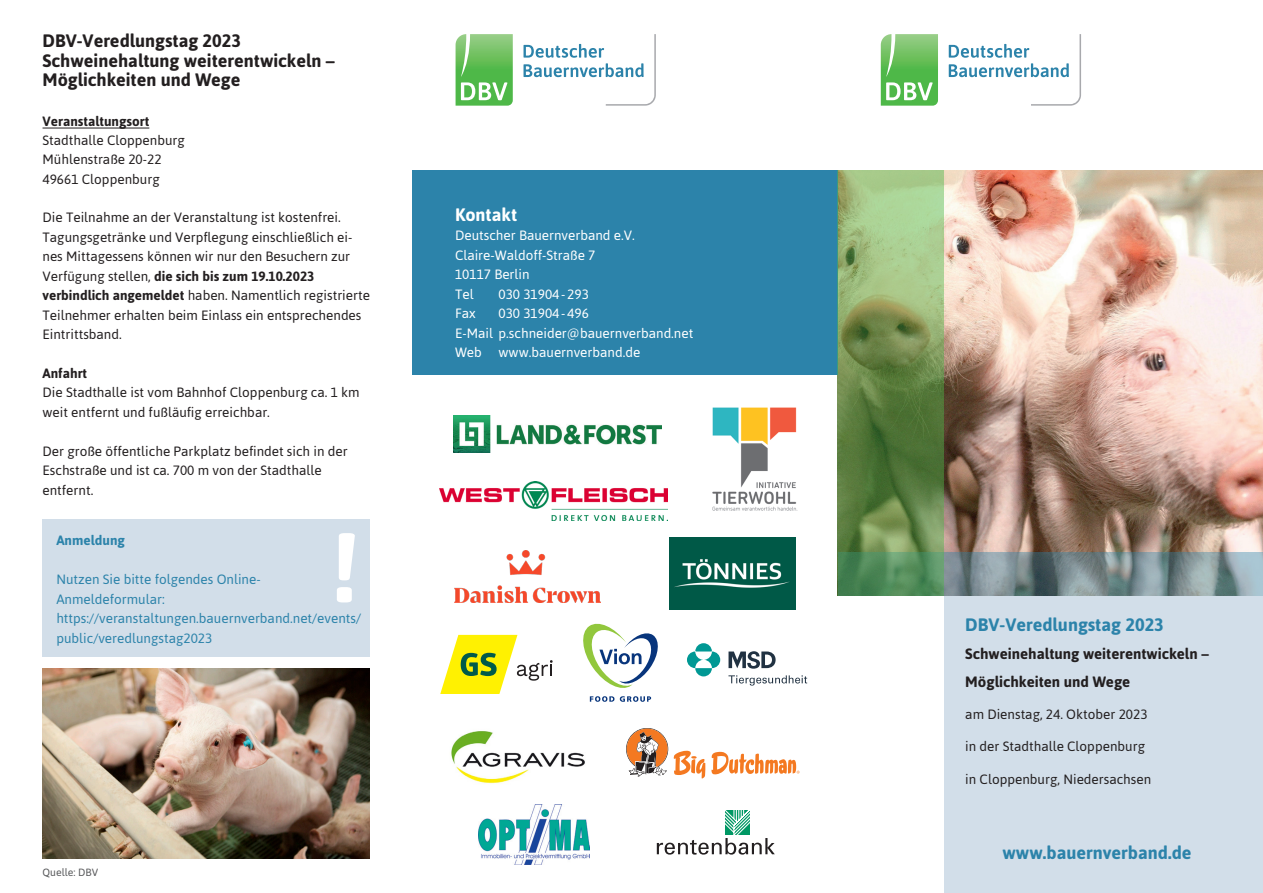
<style>
.page{position:relative;width:1263px;height:893px;background:#fff}
.page>*{position:absolute;margin:0;border:0;box-sizing:border-box;transform-origin:0 0}
.t1{font:700 18px/19.5px "Asap";color:#231f20}
.t2{font:700 18px "Asap";color:#2c83aa}
.t3{font:700 18px "Asap";color:#fff}
.t4{font:700 15px/28px "Asap";color:#231f20}
.t5{font:13.5px/19.5px "Asap";color:#231f20}
.t6{font:13.5px/19.5px "Asap";color:#fff}
.t7{font:13.5px/19.5px "Asap";color:#2c83aa}
.t8{font:700 13.5px "Asap";color:#231f20}
.t9{font:700 13.5px "Asap";color:#2c83aa}
.t10{font:10.5px "Asap";color:#57585a}
.s1{font-weight:700}
</style>
<div class="page">
<div style="left:944px;top:595px;width:319px;height:298px;background:#d2dee9"></div>
<img style="left:944px;top:170px;width:319px;height:382px">
<div style="left:43px;top:519px;width:327px;height:138px;background:#d2dee9"></div>
<svg style="left:337px;top:533px;width:18px;height:69px"></svg>
<img style="left:43px;top:669px;width:327px;height:190px">
<svg style="left:455px;top:34px;width:201px;height:72px"></svg>
<svg style="left:880px;top:34px;width:201px;height:72px"></svg>
<div style="left:412px;top:170px;width:426px;height:204px;background:#2c83aa"></div>
<svg style="left:944px;top:552px;width:319px;height:43px;background:#7c8e92"></svg>
<svg style="left:838px;top:170px;width:106px;height:425px;background:#76985c"></svg>
<img style="left:440px;top:482px;width:227px;height:38px">
<img style="left:451px;top:731px;width:134px;height:53px">
<img style="left:455px;top:550px;width:145px;height:52px">
<img style="left:670px;top:538px;width:125px;height:72px">
<svg style="left:674px;top:751px;width:31px;height:27px"></svg>
<svg style="left:711px;top:752px;width:89px;height:22px"></svg>
<svg style="left:626px;top:728px;width:42px;height:48px"></svg>
<img style="left:713px;top:407px;width:84px;height:104px">
<svg style="left:440px;top:635px;width:113px;height:59px"></svg>
<svg style="left:583px;top:624px;width:75px;height:78px"></svg>
<img style="left:454px;top:415px;width:207px;height:37px">
<svg style="left:657px;top:810px;width:118px;height:45px"></svg>
<hr style="left:43px;top:128px;width:106px;height:1px;background:#231f20">
<svg style="left:687px;top:643px;width:33px;height:33px"></svg>
<svg style="left:728px;top:651px;width:48px;height:18px"></svg>
<svg style="left:728px;top:675px;width:79px;height:11px"></svg>
<img style="left:478px;top:804px;width:112px;height:60px">
<h1 class="t1" style="left:43px;top:30px;width:294px">DBV-Veredlungstag 2023<br>Schweinehaltung weiterentwickeln –<br>Möglichkeiten und Wege</h1>
<p class="t8" style="left:43px;top:112px;width:108px">Veranstaltungsort</p>
<p class="t5" style="left:43px;top:130px;width:144px">Stadthalle Cloppenburg<br>Mühlenstraße 20-22<br>49661 Cloppenburg</p>
<p class="t5" style="left:43px;top:207px;width:329px">Die Teilnahme an der Veranstaltung ist kostenfrei.<br>Tagungsgetränke und Verpflegung einschließlich ei&shy;nes Mittagessens können wir nur den Besuchern zur Verfügung stellen, <span class="s1">die sich bis zum 19.10.2023 verbindlich angemeldet</span> haben. Namentlich registrierte Teilnehmer erhalten beim Einlass ein entsprechendes Eintrittsband.</p>
<p class="t8" style="left:43px;top:364px;width:46px">Anfahrt</p>
<p class="t5" style="left:43px;top:382px;width:319px">Die Stadthalle ist vom Bahnhof Cloppenburg ca. 1 km weit entfernt und fußläufig erreichbar.</p>
<p class="t5" style="left:43px;top:441px;width:307px">Der große öffentliche Parkplatz befindet sich in der<br>Eschstraße und ist ca. 700 m von der Stadthalle entfernt.</p>
<p class="t9" style="left:56px;top:531px;width:70px">Anmeldung</p>
<p class="t7" style="left:56px;top:569px;width:306px">Nutzen Sie bitte folgendes Online-Anmeldeformular: https://veranstaltungen.bauernverband.net/events/ public/veredlungstag2023</p>
<h1 class="t3" style="left:455px;top:202px;width:64px">Kontakt</h1>
<p class="t6" style="left:455px;top:225px;width:181px">Deutscher Bauernverband e.V.<br>Claire-Waldoff-Straße 7<br>10117 Berlin<br>Tel</p>
<p class="t6" style="left:498px;top:284px;width:92px">030 31904-293</p>
<p class="t6" style="left:455px;top:303px;width:240px;text-indent:43px">030 31904-496<br>E-Mail p.schneider@bauernverband.net<br>Web www.bauernverband.de</p>
<p class="t6" style="left:455px;top:303px;width:22px">Fax</p>
<p class="t10" style="left:43px;top:865px;width:57px">Quelle: DBV</p>
<h1 class="t2" style="left:965px;top:612px;width:200px">DBV-Veredlungstag 2023</h1>
<p class="t4" style="left:965px;top:639px;width:245px">Schweinehaltung weiterentwickeln –<br>Möglichkeiten und Wege</p>
<p class="t5" style="left:965px;top:704px;width:184px">am Dienstag, 24. Oktober 2023</p>
<p class="t5" style="left:965px;top:736px;width:181px">in der Stadthalle Cloppenburg</p>
<p class="t5" style="left:965px;top:769px;width:187px">in Cloppenburg, Niedersachsen</p>
<h1 class="t2" style="left:1002px;top:841px;width:190px">www.bauernverband.de</h1>
</div>
